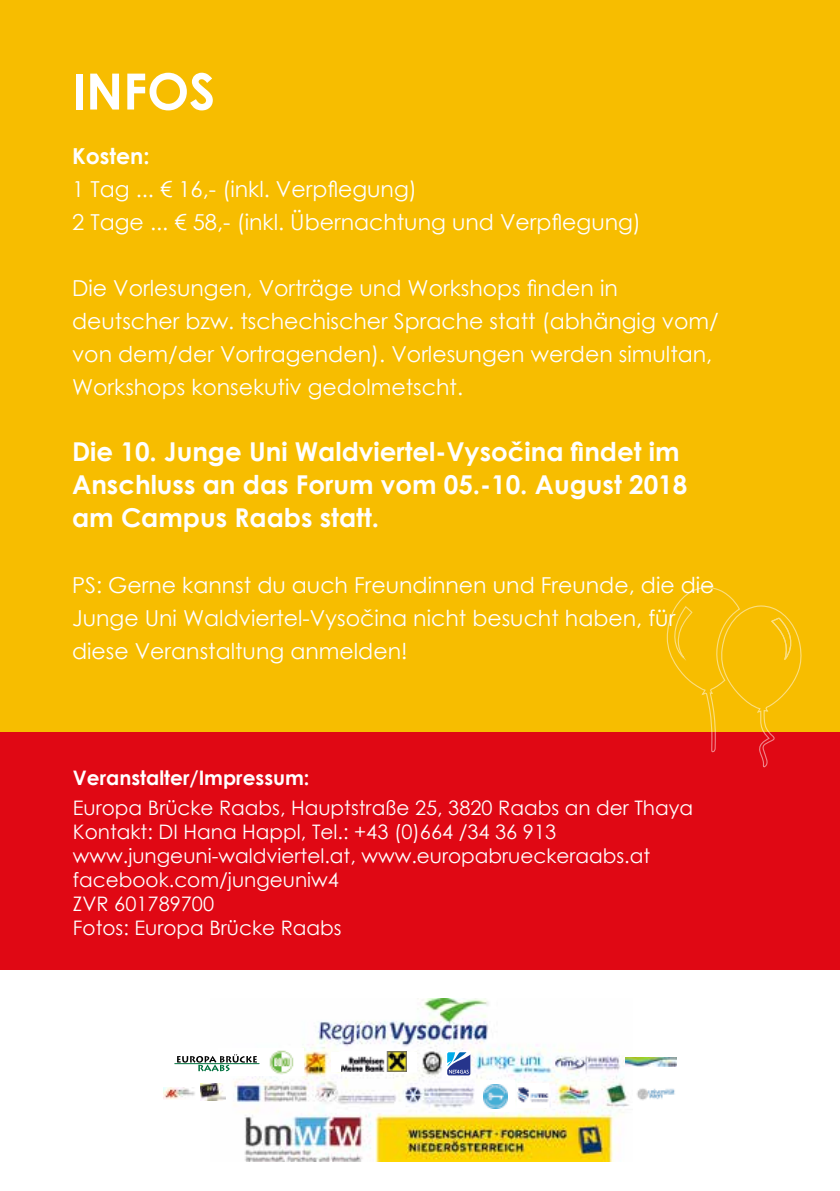
<style>
.page{position:relative;width:840px;height:1191px;background:#fff}
.page>*{position:absolute;margin:0;border:0;box-sizing:border-box;transform-origin:0 0}
.t1{font:700 50px "Century Gothic";color:#fff}
.t2{font:700 26px/33px "Century Gothic";color:#fff}
.t3{font:22px/33px "Century Gothic";color:#fff}
.t4{font:700 22px "Century Gothic";color:#fff}
.t5{font:20px/24px "Century Gothic";color:#fff}
.t6{font:700 20px "Century Gothic";color:#fff}
</style>
<div class="page">
<div style="left:0;top:697px;width:839px;height:273px;background:#e00814"></div>
<div style="left:0;top:0;width:839px;height:731px;background:#f7bd00"></div>
<svg style="left:666px;top:587px;width:135px;height:180px"></svg>
<img style="left:210px;top:998px;width:420px;height:163px">
<div style="left:331px;top:1051px;width:85px;height:20px;background:#fff"></div>
<img style="left:341px;top:1051px;width:65px;height:20px">
<svg style="left:446px;top:1051px;width:25px;height:25px"></svg>
<svg style="left:446px;top:1051px;width:24px;height:25px"></svg>
<svg style="left:447px;top:1052px;width:23px;height:23px"></svg>
<div style="left:517px;top:1083px;width:31px;height:24px;background:#fff"></div>
<img style="left:517px;top:1087px;width:31px;height:16px">
<div style="left:479px;top:1080px;width:35px;height:31px;background:#fff"></div>
<img style="left:483px;top:1084px;width:24px;height:24px">
<img style="left:625px;top:1057px;width:51px;height:9px">
<img style="left:201px;top:1083px;width:24px;height:17px">
<img style="left:637px;top:1088px;width:38px;height:12px">
<img style="left:163px;top:1087px;width:32px;height:12px">
<div style="left:218px;top:1048px;width:85px;height:28px;background:#fff"></div>
<img style="left:269px;top:1050px;width:25px;height:25px">
<svg style="left:177px;top:1054px;width:80px;height:17px"></svg>
<hr style="left:175px;top:1063px;width:84px;height:1px;background:#00723f">
<h1 class="t1" style="left:72px;top:53px;width:144px">INFOS</h1>
<p class="t4" style="left:72px;top:139px;width:79px">Kosten:</p>
<p class="t3" style="left:72px;top:172px;width:570px">1 Tag ... € 16,- (inkl. Verpflegung)<br>2 Tage ... € 58,- (inkl. Übernachtung und Verpflegung)</p>
<p class="t3" style="left:72px;top:271px;width:648px">Die Vorlesungen, Vorträge und Workshops finden in deutscher bzw. tschechischer Sprache statt (abhängig vom/ von dem/der Vortragenden). Vorlesungen werden simultan, Workshops konsekutiv gedolmetscht.</p>
<p class="t2" style="left:72px;top:434px;width:616px">Die 10. Junge Uni Waldviertel-Vysočina findet im<br>Anschluss an das Forum vom 05.-10. August 2018 am Campus Raabs statt.</p>
<p class="t3" style="left:72px;top:568px;width:643px">PS: Gerne kannst du auch Freundinnen und Freunde, die die<br>Junge Uni Waldviertel-Vysočina nicht besucht haben, für diese Veranstaltung anmelden!</p>
<p class="t6" style="left:73px;top:762px;width:238px">Veranstalter/Impressum:</p>
<p class="t5" style="left:73px;top:795px;width:621px">Europa Brücke Raabs, Hauptstraße 25, 3820 Raabs an der Thaya Kontakt: DI Hana Happl, Tel.: +43 (0)664 /34 36 913 www.jungeuni-waldviertel.at, www.europabrueckeraabs.at facebook.com/jungeuniw4<br>ZVR 601789700<br>Fotos: Europa Brücke Raabs</p>
</div>
